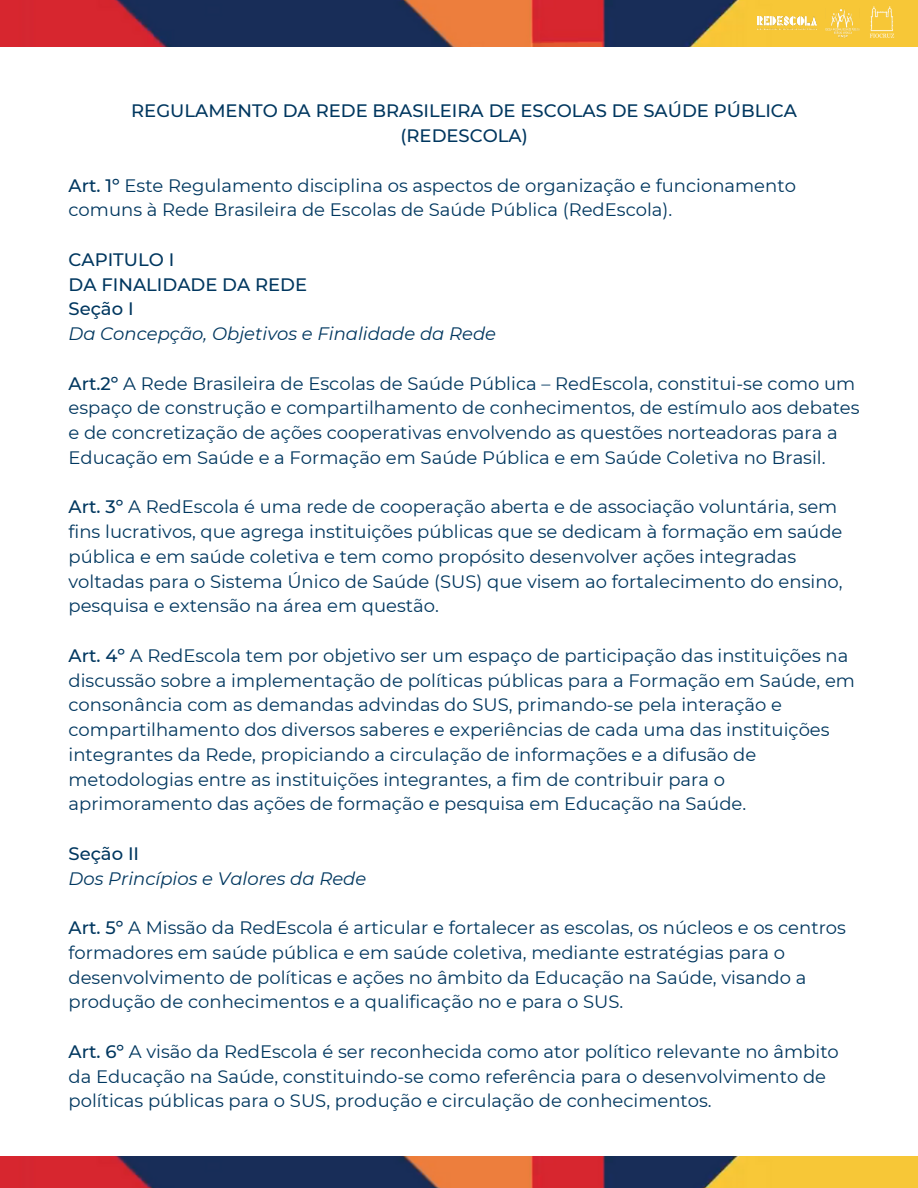
<style>
.page{position:relative;width:918px;height:1188px;background:#fff}
.page>*{position:absolute;margin:0;border:0;box-sizing:border-box;transform-origin:0 0}
.t1{font:18px/24.8px "Montserrat";color:#00375f}
.t2{font:500 18px "Montserrat";color:#00375f}
.t3{font:italic 18px "Montserrat";color:#00375f}
.s1{font-weight:500}
</style>
<div class="page">
<img style="left:0;top:0;width:918px;height:46px">
<img style="left:0;top:1156px;width:918px;height:32px">
<img style="left:758px;top:17px;width:58px;height:12px">
<img style="left:826px;top:9px;width:33px;height:28px">
<img style="left:869px;top:6px;width:26px;height:35px">
<p class="t2" style="left:131px;top:100px;width:667px">REGULAMENTO DA REDE BRASILEIRA DE ESCOLAS DE SAÚDE PÚBLICA</p>
<p class="t2" style="left:400px;top:125px;width:129px">(REDESCOLA)</p>
<p class="t1" style="left:69px;top:173px;width:729px"><span class="s1">Art. 1º</span> Este Regulamento disciplina os aspectos de organização e funcionamento comuns à Rede Brasileira de Escolas de Saúde Pública (RedEscola).</p>
<p class="t2" style="left:69px;top:248px;width:107px">CAPITULO I</p>
<p class="t2" style="left:69px;top:273px;width:240px">DA FINALIDADE DA REDE</p>
<p class="t2" style="left:69px;top:298px;width:67px">Seção I</p>
<p class="t3" style="left:69px;top:323px;width:429px">Da Concepção, Objetivos e Finalidade da Rede</p>
<p class="t1" style="left:69px;top:371px;width:793px"><span class="s1">Art.2º</span> A Rede Brasileira de Escolas de Saúde Pública – RedEscola, constitui-se como um espaço de construção e compartilhamento de conhecimentos, de estímulo aos debates e de concretização de ações cooperativas envolvendo as questões norteadoras para a Educação em Saúde e a Formação em Saúde Pública e em Saúde Coletiva no Brasil.</p>
<p class="t1" style="left:69px;top:495px;width:776px"><span class="s1">Art. 3º</span> A RedEscola é uma rede de cooperação aberta e de associação voluntária, sem fins lucrativos, que agrega instituições públicas que se dedicam à formação em saúde pública e em saúde coletiva e tem como propósito desenvolver ações integradas voltadas para o Sistema Único de Saúde (SUS) que visem ao fortalecimento do ensino, pesquisa e extensão na área em questão.</p>
<p class="t1" style="left:69px;top:643px;width:788px"><span class="s1">Art. 4º</span> A RedEscola tem por objetivo ser um espaço de participação das instituições na discussão sobre a implementação de políticas públicas para a Formação em Saúde, em consonância com as demandas advindas do SUS, primando-se pela interação e compartilhamento dos diversos saberes e experiências de cada uma das instituições integrantes da Rede, propiciando a circulação de informações e a difusão de metodologias entre as instituições integrantes, a fim de contribuir para o aprimoramento das ações de formação e pesquisa em Educação na Saúde.</p>
<p class="t2" style="left:69px;top:842px;width:72px">Seção II</p>
<p class="t3" style="left:69px;top:867px;width:299px">Dos Princípios e Valores da Rede</p>
<p class="t1" style="left:69px;top:915px;width:779px"><span class="s1">Art. 5º</span> A Missão da RedEscola é articular e fortalecer as escolas, os núcleos e os centros formadores em saúde pública e em saúde coletiva, mediante estratégias para o desenvolvimento de políticas e ações no âmbito da Educação na Saúde, visando a produção de conhecimentos e a qualificação no e para o SUS.</p>
<p class="t1" style="left:69px;top:1039px;width:772px"><span class="s1">Art. 6º</span> A visão da RedEscola é ser reconhecida como ator político relevante no âmbito da Educação na Saúde, constituindo-se como referência para o desenvolvimento de políticas públicas para o SUS, produção e circulação de conhecimentos.</p>
</div>
